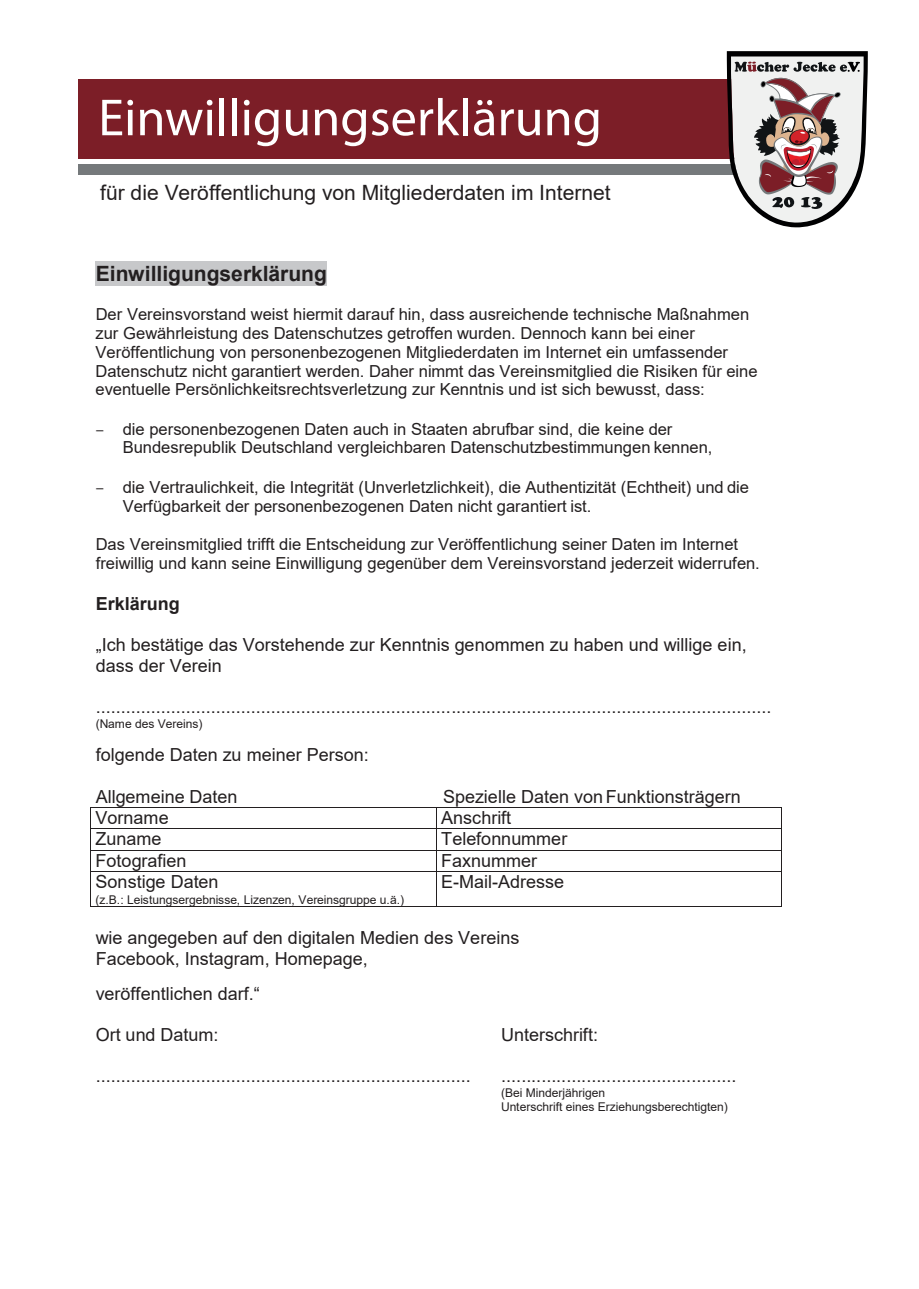
<style>
.page{position:relative;width:919px;height:1289px;background:#fff}
.page>*{position:absolute;margin:0;border:0;box-sizing:border-box;transform-origin:0 0}
.t1{font:52.5px "Myriad Pro";color:#fff}
.t2{font:21px "Arial";color:#231f20}
.t3{font:700 21px "Arial";letter-spacing:-.005em;color:#231f20}
.t4{font:18px/20.7px "Arial";color:#231f20}
.t5{font:700 18px "Arial";color:#231f20}
.t6{font:16.5px/18.9px "Arial";color:#231f20}
.t7{font:12px/14.1px "Arial";letter-spacing:-.005em;color:#231f20}
.s1{font-family:"Myriad Pro"}
</style>
<div class="page">
<div style="left:79px;top:79px;width:758px;height:80px;background:#7c1e27"></div>
<div style="left:79px;top:165px;width:758px;height:10px;background:#75797b"></div>
<svg style="left:726px;top:51px;width:141px;height:176px"></svg>
<div style="left:96px;top:261px;width:231px;height:24px;background:#c7c8ca"></div>
<hr style="left:91px;top:806px;width:345px;height:1px;background:#231f20">
<hr style="left:436px;top:806px;width:345px;height:1px;background:#231f20">
<hr style="left:91px;top:828px;width:345px;height:1px;background:#231f20">
<hr style="left:436px;top:828px;width:345px;height:1px;background:#231f20">
<hr style="left:91px;top:849px;width:345px;height:1px;background:#231f20">
<hr style="left:436px;top:849px;width:345px;height:1px;background:#231f20">
<svg style="left:90px;top:807px;width:1px;height:65px"></svg>
<hr style="left:91px;top:871px;width:345px;height:1px;background:#231f20">
<svg style="left:436px;top:806px;width:1px;height:65px"></svg>
<hr style="left:436px;top:871px;width:345px;height:1px;background:#231f20">
<svg style="left:781px;top:807px;width:1px;height:65px"></svg>
<hr style="left:90px;top:872px;width:1px;height:34px;background:#231f20">
<hr style="left:91px;top:906px;width:345px;height:1px;background:#231f20">
<hr style="left:436px;top:872px;width:1px;height:34px;background:#231f20">
<hr style="left:436px;top:906px;width:345px;height:1px;background:#231f20">
<hr style="left:781px;top:872px;width:1px;height:34px;background:#231f20">
<h1 class="t1" style="left:98px;top:97px;width:505px">Einwilligungserklärung</h1>
<p class="t2" style="left:100px;top:185px;width:512px">für die Veröffentlichung von Mitgliederdaten im Internet</p>
<p class="t3" style="left:96px;top:265px;width:233px">Einwilligungserklärung</p>
<p class="t6" style="left:95px;top:306px;width:663px">Der Vereinsvorstand weist hiermit darauf hin, dass ausreichende technische Maßnahmen zur Gewährleistung des Datenschutzes getroffen wurden. Dennoch kann bei einer Veröffentlichung von personenbezogenen Mitgliederdaten im Internet ein umfassender Datenschutz nicht garantiert werden. Daher nimmt das Vereinsmitglied die Risiken für eine eventuelle Persönlichkeitsrechtsverletzung zur Kenntnis und ist sich bewusst, dass:</p>
<p class="t6" style="left:123px;top:421px;width:591px;text-indent:-27px"><span class="s1">–</span> die personenbezogenen Daten auch in Staaten abrufbar sind, die keine der<br>Bundesrepublik Deutschland vergleichbaren Datenschutzbestimmungen kennen,</p>
<p class="t6" style="left:123px;top:479px;width:628px;text-indent:-27px"><span class="s1">–</span> die Vertraulichkeit, die Integrität (Unverletzlichkeit), die Authentizität (Echtheit) und die<br>Verfügbarkeit der personenbezogenen Daten nicht garantiert ist.</p>
<p class="t6" style="left:96px;top:536px;width:665px">Das Vereinsmitglied trifft die Entscheidung zur Veröffentlichung seiner Daten im Internet freiwillig und kann seine Einwilligung gegenüber dem Vereinsvorstand jederzeit widerrufen.</p>
<p class="t5" style="left:96px;top:596px;width:86px">Erklärung</p>
<p class="t4" style="left:96px;top:636px;width:652px">„Ich bestätige das Vorstehende zur Kenntnis genommen zu haben und willige ein, dass der Verein</p>
<p class="t4" style="left:96px;top:698px;width:677px">.......................................................................................................................................</p>
<p class="t7" style="left:96px;top:718px;width:108px">(Name des Vereins)</p>
<p class="t4" style="left:96px;top:746px;width:274px">folgende Daten zu meiner Person:</p>
<p class="t4" style="left:96px;top:787px;width:143px">Allgemeine Daten</p>
<p class="t4" style="left:443px;top:787px;width:299px">Spezielle Daten von Funktionsträgern</p>
<p class="t4" style="left:95px;top:809px;width:75px">Vorname</p>
<p class="t4" style="left:441px;top:809px;width:72px">Anschrift</p>
<p class="t4" style="left:95px;top:830px;width:68px">Zuname</p>
<p class="t4" style="left:441px;top:830px;width:128px">Telefonnummer</p>
<p class="t4" style="left:95px;top:851px;width:93px">Fotografien</p>
<p class="t4" style="left:441px;top:851px;width:98px">Faxnummer</p>
<p class="t4" style="left:95px;top:873px;width:125px">Sonstige Daten</p>
<p class="t7" style="left:95px;top:893px;width:310px">(z.B.: Leistungsergebnisse, Lizenzen, Vereinsgruppe u.ä.)</p>
<p class="t4" style="left:441px;top:873px;width:125px">E-Mail-Adresse</p>
<p class="t4" style="left:96px;top:929px;width:425px">wie angegeben auf den digitalen Medien des Vereins<br>Facebook, Instagram, Homepage,</p>
<p class="t4" style="left:96px;top:984px;width:166px">veröffentlichen darf.“</p>
<p class="t4" style="left:96px;top:1025px;width:124px">Ort und Datum:</p>
<p class="t4" style="left:501px;top:1025px;width:99px">Unterschrift:</p>
<p class="t4" style="left:96px;top:1067px;width:376px">...........................................................................</p>
<p class="t4" style="left:501px;top:1067px;width:237px">...............................................</p>
<p class="t7" style="left:501px;top:1086px;width:228px">(Bei Minderjährigen<br>Unterschrift eines Erziehungsberechtigten)</p>
</div>
